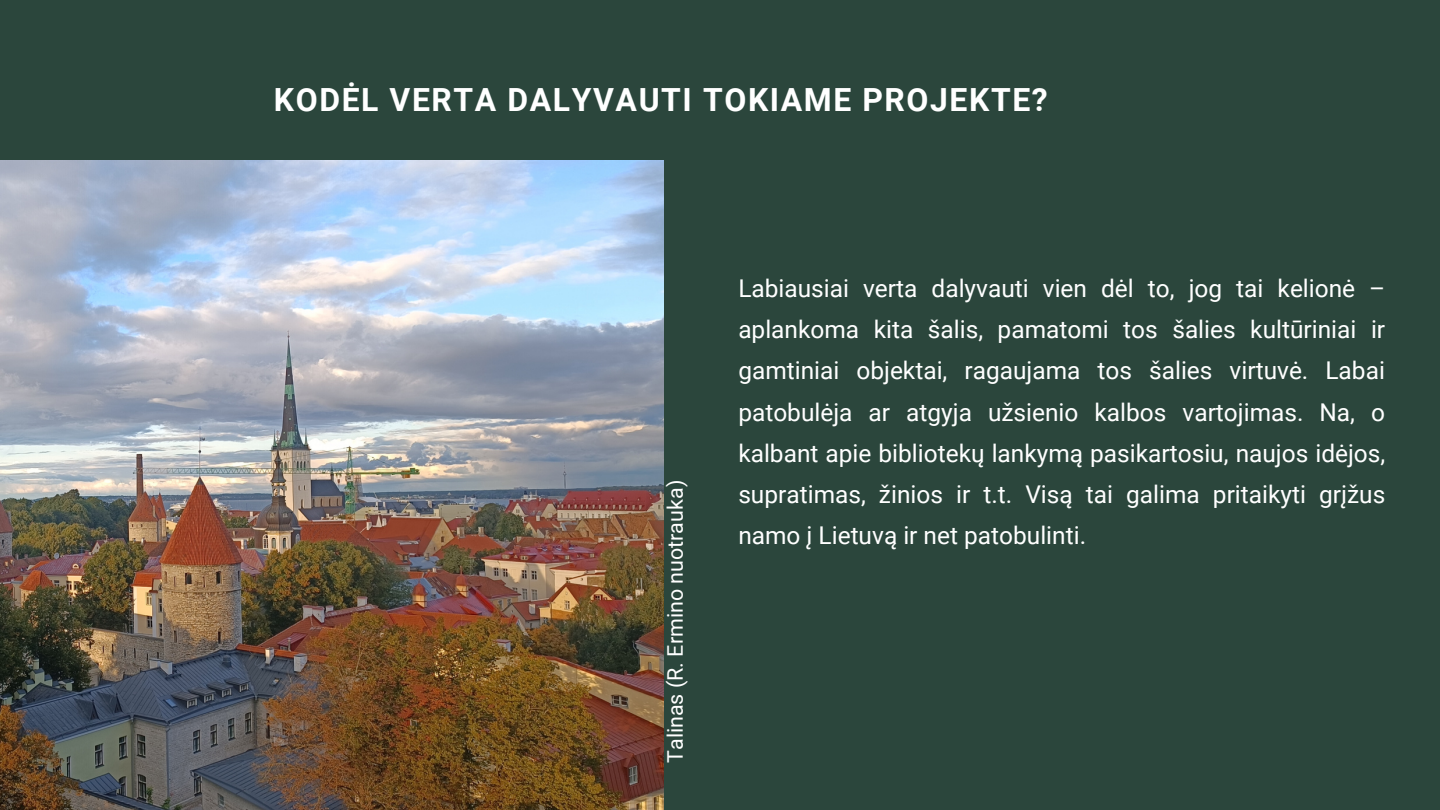
<style>
.page{position:relative;width:1440px;height:810px;background:#2b463c}
.page>*{position:absolute;margin:0;border:0;box-sizing:border-box;transform-origin:0 0}
.t1{font:700 31.9px "Roboto";letter-spacing:.05em;color:#fff}
.t2{font:24.5px/41.2px "Roboto";color:#fff;text-align:justify}
.t3{font:21.5px "Roboto";color:#fff}
</style>
<div class="page">
<img style="left:0;top:161px;width:663px;height:649px">
<h1 class="t1" style="left:274px;top:81px;width:775px">KODĖL VERTA DALYVAUTI TOKIAME PROJEKTE?</h1>
<p class="t3" style="left:663px;top:763px;width:284px;rotate:-90deg">Talinas (R. Ermino nuotrauka)</p>
<p class="t2" style="left:738px;top:268px;width:649px">Labiausiai verta dalyvauti vien dėl to, jog tai kelionė – aplankoma kita šalis, pamatomi tos šalies kultūriniai ir gamtiniai objektai, ragaujama tos šalies virtuvė. Labai patobulėja ar atgyja užsienio kalbos vartojimas. Na, o kalbant apie bibliotekų lankymą pasikartosiu, naujos idėjos, supratimas, žinios ir t.t. Visą tai galima pritaikyti grįžus namo į Lietuvą ir net patobulinti.</p>
</div>
